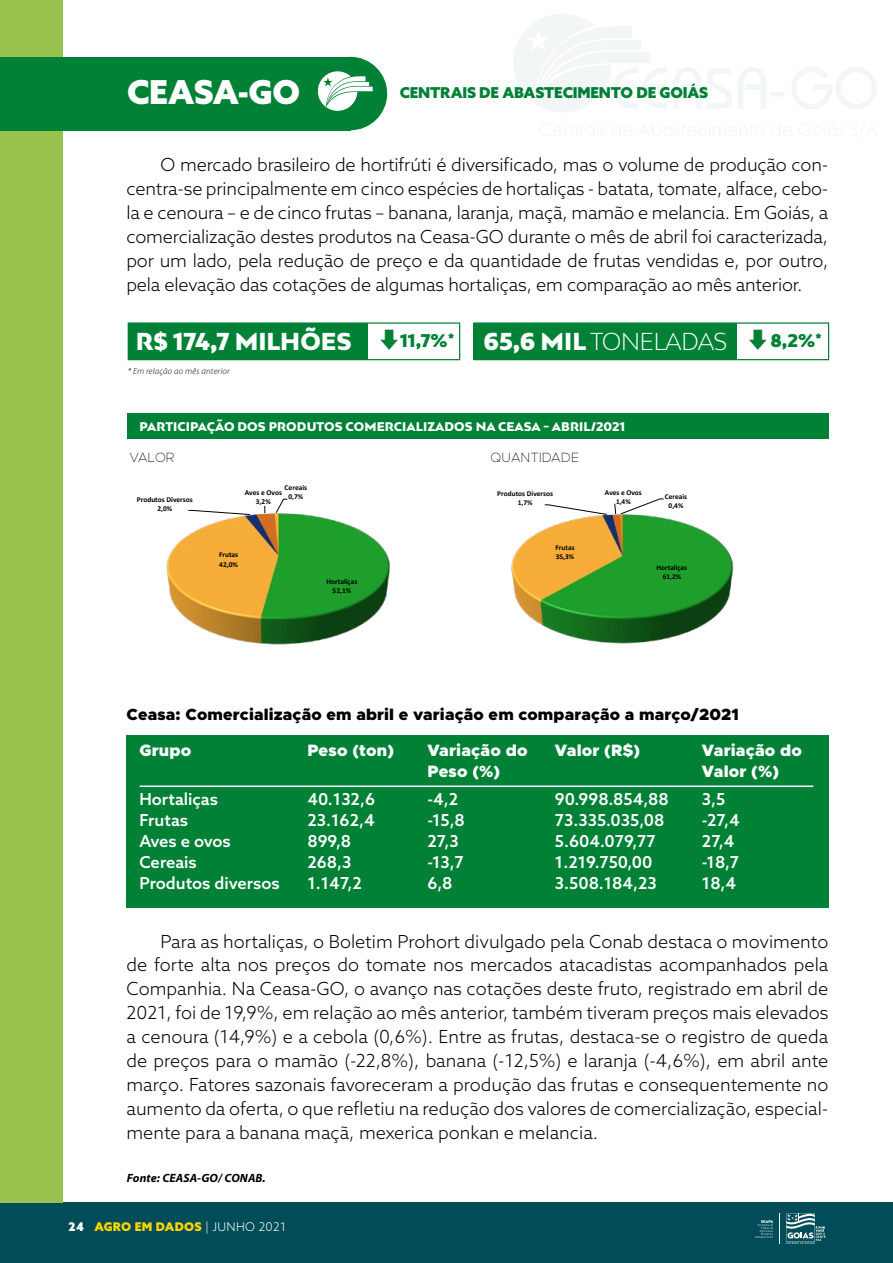
<style>
.page{position:relative;width:893px;height:1263px;background:#fff}
.page>*{position:absolute;margin:0;border:0;box-sizing:border-box;transform-origin:0 0}
.t1{font:900 33px "Azo Sans";letter-spacing:-.01em;color:#fff}
.t2{font:300 23.1px "Bw Mitga";letter-spacing:-.03em;color:#fff}
.t3{font:900 23.1px "Bw Mitga";color:#fff}
.t4{font:300 18px/24px "Azo Sans";letter-spacing:-.01em;color:#000;text-align:justify}
.t5{font:900 17.4px "Bw Mitga";color:#008136}
.t6{font:500 16.5px "Azo Sans";color:#fff}
.t7{font:900 16.5px "Metropolis";letter-spacing:.01em;color:#fff}
.t8{font:500 16.5px "Azo Sans";letter-spacing:-.025em;color:#fff}
.t9{font:900 16.2px "Metropolis";letter-spacing:.01em;color:#000}
.t10{font:900 15px "Azo Sans";letter-spacing:-.01em;color:#008136}
.t11{font:100 13.35px "Metropolis";letter-spacing:.01em;color:#000}
.t12{font:900 12px "Azo Sans";letter-spacing:.025em;color:#ffd400}
.t13{font:italic 700 12px "Myriad Pro";letter-spacing:.01em;color:#000}
.t14{font:900 11.85px "Bw Mitga";letter-spacing:.01em;color:#fff}
.t15{font:italic 300 8.85px "Myriad Pro";letter-spacing:.02em;color:#000}
.t16{font:700 7.5px/9.1px "Calibri";color:#000;text-align:center}
.t17{font:700 7.35px/9px "Calibri";color:#000;text-align:center}
.s1{font-weight:900}
.s2{color:#fff}
.s3{font-weight:300;color:#fff}
</style>
<div class="page">
<div style="left:0;top:1203px;width:893px;height:60px;background:#004c58"></div>
<svg style="left:755px;top:1220px;width:19px;height:18px"></svg>
<hr style="left:780px;top:1213px;width:1px;height:31px;background:#fff">
<svg style="left:786px;top:1213px;width:39px;height:31px"></svg>
<div style="left:0;top:0;width:63px;height:1203px;background:#98c24e"></div>
<div style="left:0;top:57px;width:350px;height:73px;background:#008136"></div>
<div style="left:314px;top:57px;width:73px;height:73px;background:#008136;border-radius:50%"></div>
<div style="left:128px;top:323px;width:240px;height:37px;background:#008136"></div>
<div style="left:128px;top:322px;width:332px;height:38px;border:1px solid #008136"></div>
<div style="left:473px;top:323px;width:263px;height:37px;background:#008136"></div>
<div style="left:473px;top:322px;width:356px;height:38px;border:1px solid #008136"></div>
<img style="left:166px;top:511px;width:224px;height:134px">
<svg style="left:188px;top:510px;width:63px;height:5px"></svg>
<svg style="left:275px;top:499px;width:13px;height:15px"></svg>
<img style="left:511px;top:514px;width:223px;height:130px">
<svg style="left:544px;top:504px;width:63px;height:11px"></svg>
<svg style="left:614px;top:498px;width:50px;height:17px"></svg>
<div style="left:127px;top:413px;width:702px;height:26px;background:#008136"></div>
<div style="left:126px;top:735px;width:703px;height:173px;background:#008136"></div>
<hr style="left:140px;top:785px;width:673px;height:2px;background:#fff">
<svg style="left:540px;top:124px;width:65px;height:12px"></svg>
<svg style="left:612px;top:124px;width:20px;height:12px"></svg>
<svg style="left:640px;top:124px;width:124px;height:12px"></svg>
<svg style="left:772px;top:127px;width:20px;height:9px"></svg>
<svg style="left:799px;top:123px;width:45px;height:13px"></svg>
<svg style="left:851px;top:124px;width:25px;height:12px"></svg>
<svg style="left:513px;top:14px;width:364px;height:98px"></svg>
<svg style="left:318px;top:71px;width:55px;height:40px"></svg>
<h1 class="t1" style="left:127px;top:70px;width:175px">CEASA-GO</h1>
<p class="t10" style="left:400px;top:82px;width:310px">CENTRAIS DE ABASTECIMENTO DE GOIÁS</p>
<p class="t4" style="left:126px;top:152px;width:703px;text-indent:34px">O mercado brasileiro de hortifrúti é diversificado, mas o volume de produção con&shy;centra-se principalmente em cinco espécies de hortaliças - batata, tomate, alface, cebo&shy;la e cenoura – e de cinco frutas – banana, laranja, maçã, mamão e melancia. Em Goiás, a comercialização destes produtos na Ceasa-GO durante o mês de abril foi caracterizada, por um lado, pela redução de preço e da quantidade de frutas vendidas e, por outro, pela elevação das cotações de algumas hortaliças, em comparação ao mês anterior.</p>
<p class="t3" style="left:136px;top:326px;width:217px">R$ 174,7 MILHÕES</p>
<p class="t5" style="left:400px;top:329px;width:56px">11,7%*</p>
<p class="t2" style="left:484px;top:326px;width:245px"><span class="s1">65,6 MIL</span> TONELADAS</p>
<p class="t5" style="left:770px;top:329px;width:53px">8,2%*</p>
<p class="t15" style="left:128px;top:366px;width:103px">* Em relação ao mês anterior</p>
<p class="t14" style="left:139px;top:418px;width:487px">PARTICIPAÇÃO DOS PRODUTOS COMERCIALIZADOS NA CEASA - ABRIL/2021</p>
<p class="t11" style="left:130px;top:449px;width:46px">VALOR</p>
<p class="t11" style="left:490px;top:449px;width:90px">QUANTIDADE</p>
<p class="t16" style="left:137px;top:495px;width:58px">Produtos Diversos<br>2,0%</p>
<p class="t16" style="left:245px;top:488px;width:39px">Aves e Ovos<br>3,2%</p>
<p class="t16" style="left:285px;top:482px;width:24px">Cereais<br>0,7%</p>
<p class="t16" style="left:219px;top:550px;width:21px;text-align:left">Frutas<br>42,0%</p>
<p class="t16" style="left:326px;top:577px;width:32px">Hortaliças<br>52,1%</p>
<p class="t17" style="left:497px;top:489px;width:57px">Produtos Diversos<br>1,7%</p>
<p class="t17" style="left:605px;top:488px;width:38px">Aves e Ovos<br>1,4%</p>
<p class="t17" style="left:665px;top:492px;width:24px">Cereais<br>0,4%</p>
<p class="t17" style="left:555px;top:543px;width:21px;text-align:left">Frutas<br>35,3%</p>
<p class="t17" style="left:657px;top:563px;width:32px">Hortaliças<br>61,2%</p>
<p class="t9" style="left:126px;top:704px;width:614px">Ceasa: Comercialização em abril e variação em comparação a março/2021</p>
<p class="t7" style="left:139px;top:740px;width:53px">Grupo</p>
<p class="t7" style="left:307px;top:740px;width:88px">Peso (ton)</p>
<p class="t7" style="left:427px;top:740px;width:102px">Variação do</p>
<p class="t7" style="left:555px;top:740px;width:87px">Valor (R$)</p>
<p class="t7" style="left:702px;top:740px;width:102px">Variação do</p>
<p class="t7" style="left:427px;top:761px;width:74px">Peso (%)</p>
<p class="t7" style="left:702px;top:761px;width:79px">Valor (%)</p>
<p class="t6" style="left:139px;top:789px;width:80px">Hortaliças</p>
<p class="t6" style="left:307px;top:789px;width:69px">40.132,6</p>
<p class="t6" style="left:427px;top:789px;width:32px">-4,2</p>
<p class="t6" style="left:555px;top:789px;width:115px">90.998.854,88</p>
<p class="t6" style="left:702px;top:789px;width:25px">3,5</p>
<p class="t6" style="left:139px;top:810px;width:50px">Frutas</p>
<p class="t6" style="left:307px;top:810px;width:69px">23.162,4</p>
<p class="t6" style="left:427px;top:810px;width:39px">-15,8</p>
<p class="t6" style="left:555px;top:810px;width:111px">73.335.035,08</p>
<p class="t6" style="left:702px;top:810px;width:39px">-27,4</p>
<p class="t8" style="left:139px;top:831px;width:93px">Aves e ovos</p>
<p class="t6" style="left:307px;top:831px;width:45px">899,8</p>
<p class="t6" style="left:427px;top:831px;width:33px">27,3</p>
<p class="t6" style="left:555px;top:831px;width:102px">5.604.079,77</p>
<p class="t6" style="left:702px;top:831px;width:34px">27,4</p>
<p class="t6" style="left:139px;top:852px;width:59px">Cereais</p>
<p class="t6" style="left:307px;top:852px;width:45px">268,3</p>
<p class="t6" style="left:427px;top:852px;width:38px">-13,7</p>
<p class="t6" style="left:555px;top:852px;width:99px">1.219.750,00</p>
<p class="t6" style="left:702px;top:852px;width:39px">-18,7</p>
<p class="t6" style="left:139px;top:873px;width:142px">Produtos diversos</p>
<p class="t6" style="left:307px;top:873px;width:56px">1.147,2</p>
<p class="t6" style="left:427px;top:873px;width:27px">6,8</p>
<p class="t6" style="left:555px;top:873px;width:103px">3.508.184,23</p>
<p class="t6" style="left:702px;top:873px;width:36px">18,4</p>
<p class="t4" style="left:126px;top:929px;width:703px;text-indent:34px">Para as hortaliças, o Boletim Prohort divulgado pela Conab destaca o movimento de forte alta nos preços do tomate nos mercados atacadistas acompanhados pela Companhia. Na Ceasa-GO, o avanço nas cotações deste fruto, registrado em abril de 2021, foi de 19,9%, em relação ao mês anterior, também tiveram preços mais elevados a cenoura (14,9%) e a cebola (0,6%). Entre as frutas, destaca-se o registro de queda de preços para o mamão (-22,8%), banana (-12,5%) e laranja (-4,6%), em abril ante março. Fatores sazonais favoreceram a produção das frutas e consequentemente no aumento da oferta, o que refletiu na redução dos valores de comercialização, especial&shy;mente para a banana maçã, mexerica ponkan e melancia.</p>
<p class="t13" style="left:127px;top:1170px;width:140px">Fonte: CEASA-GO/ CONAB.</p>
<p class="t12" style="left:68px;top:1219px;width:219px"><span class="s2">24</span> AGRO EM DADOS <span class="s3">| JUNHO 2021</span></p>
</div>
